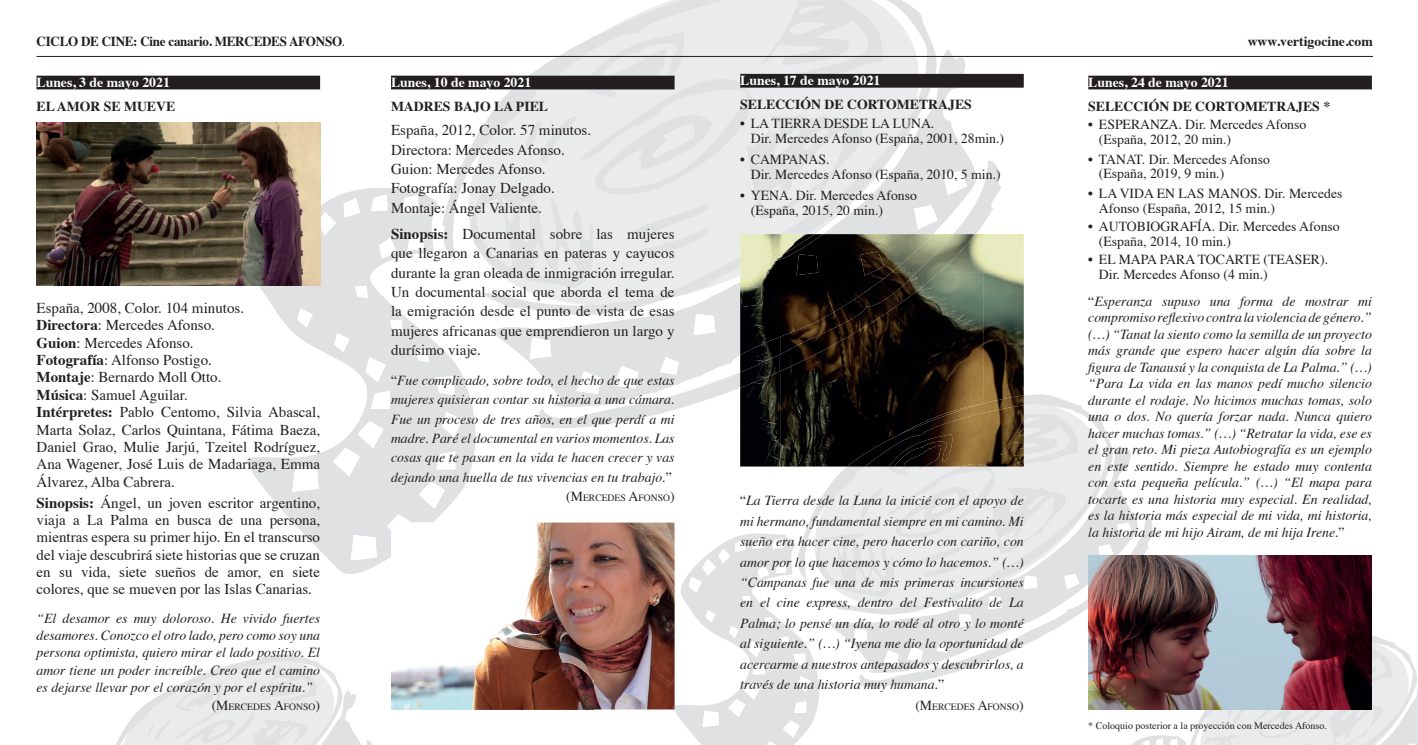
<style>
.page{position:relative;width:1418px;height:745px;background:#fff}
.page>*{position:absolute;margin:0;border:0;box-sizing:border-box;transform-origin:0 0}
.t1{font:15px/17.4px "Times";color:#231f20}
.t2{font:italic 13.75px/16.5px "Times";color:#231f20;text-align:justify}
.t3{font:13.75px/14.6px "Times";color:#231f20}
.t4{font:700 13.75px "Times";color:#231f20}
.t5{font:700 13.75px "Times";color:#fff}
.t6{font:700 13.75px "Times";letter-spacing:-.02em;color:#231f20;scale:.95 1}
.t7{font:10px "Times";color:#231f20}
.t8{font:9.62px "Times";color:#231f20}
.s1{font-weight:400}
.s2{font-weight:700}
.s3{font-size:13.75px}
.s4{font-style:normal}
</style>
<div class="page">
<svg style="left:116px;top:654px;width:256px;height:91px"></svg>
<svg style="left:1129px;top:634px;width:288px;height:110px"></svg>
<svg style="left:440px;top:0;width:494px;height:299px"></svg>
<svg style="left:492px;top:49px;width:495px;height:319px"></svg>
<svg style="left:535px;top:161px;width:466px;height:267px;fill:#e0e1e3"></svg>
<svg style="left:242px;top:188px;width:240px;height:385px;fill:#e0e1e3"></svg>
<svg style="left:457px;top:0;width:432px;height:288px;background:#e9eaeb"></svg>
<svg style="left:371px;top:194px;width:16px;height:17px"></svg>
<svg style="left:407px;top:233px;width:17px;height:17px"></svg>
<svg style="left:402px;top:195px;width:17px;height:16px"></svg>
<svg style="left:379px;top:237px;width:18px;height:22px"></svg>
<svg style="left:344px;top:198px;width:16px;height:19px"></svg>
<svg style="left:320px;top:212px;width:16px;height:69px"></svg>
<svg style="left:365px;top:357px;width:21px;height:25px"></svg>
<svg style="left:334px;top:333px;width:15px;height:19px"></svg>
<svg style="left:297px;top:308px;width:16px;height:19px"></svg>
<svg style="left:442px;top:411px;width:20px;height:26px"></svg>
<svg style="left:435px;top:376px;width:19px;height:19px"></svg>
<svg style="left:416px;top:349px;width:12px;height:13px"></svg>
<svg style="left:390px;top:319px;width:12px;height:13px"></svg>
<svg style="left:355px;top:285px;width:12px;height:13px"></svg>
<svg style="left:371px;top:390px;width:19px;height:19px"></svg>
<svg style="left:436px;top:451px;width:19px;height:18px"></svg>
<svg style="left:419px;top:481px;width:26px;height:27px"></svg>
<svg style="left:576px;top:371px;width:24px;height:23px"></svg>
<svg style="left:693px;top:314px;width:22px;height:21px"></svg>
<svg style="left:530px;top:337px;width:21px;height:22px"></svg>
<svg style="left:613px;top:365px;width:25px;height:23px"></svg>
<svg style="left:913px;top:205px;width:24px;height:24px"></svg>
<svg style="left:659px;top:357px;width:19px;height:17px"></svg>
<svg style="left:943px;top:171px;width:24px;height:24px"></svg>
<svg style="left:333px;top:421px;width:50px;height:55px"></svg>
<svg style="left:387px;top:514px;width:24px;height:15px"></svg>
<svg style="left:292px;top:466px;width:26px;height:25px"></svg>
<svg style="left:351px;top:534px;width:26px;height:26px"></svg>
<svg style="left:1023px;top:394px;width:88px;height:51px"></svg>
<svg style="left:1082px;top:445px;width:52px;height:71px"></svg>
<svg style="left:1082px;top:516px;width:71px;height:96px;fill:#e0e1e3"></svg>
<svg style="left:1098px;top:544px;width:15px;height:11px"></svg>
<svg style="left:1117px;top:522px;width:15px;height:16px"></svg>
<hr style="left:36px;top:56px;width:1336px;height:1px;background:#231f20">
<div style="left:36px;top:76px;width:284px;height:13px;background:#231f20"></div>
<div style="left:391px;top:76px;width:283px;height:13px;background:#231f20"></div>
<img style="left:391px;top:522px;width:279px;height:187px">
<img style="left:391px;top:522px;width:42px;height:34px">
<img style="left:391px;top:522px;width:20px;height:17px">
<div style="left:740px;top:74px;width:283px;height:14px;background:#231f20"></div>
<img style="left:975px;top:234px;width:48px;height:38px">
<img style="left:740px;top:371px;width:40px;height:42px">
<img style="left:821px;top:272px;width:162px;height:141px">
<img style="left:983px;top:272px;width:40px;height:123px">
<img style="left:780px;top:371px;width:41px;height:42px">
<img style="left:740px;top:234px;width:193px;height:121px">
<img style="left:897px;top:234px;width:78px;height:71px">
<img style="left:858px;top:290px;width:39px;height:41px">
<img style="left:779px;top:315px;width:79px;height:56px">
<img style="left:740px;top:354px;width:39px;height:33px">
<img style="left:860px;top:251px;width:24px;height:24px">
<img style="left:741px;top:286px;width:21px;height:21px">
<img style="left:796px;top:254px;width:22px;height:21px">
<img style="left:847px;top:395px;width:176px;height:18px">
<svg style="left:670px;top:413px;width:412px;height:331px"></svg>
<div style="left:1088px;top:76px;width:283px;height:13px;background:#231f20"></div>
<img style="left:1088px;top:555px;width:283px;height:154px">
<img style="left:37px;top:123px;width:283px;height:162px">
<p class="t6" style="left:36px;top:28px;width:326px">CICLO DE CINE: Cine canario. MERCEDES AFONSO<span class="s1">.</span></p>
<p class="t5" style="left:36px;top:69px;width:135px">Lunes, 3 de mayo 2021</p>
<p class="t4" style="left:36px;top:93px;width:140px">EL AMOR SE MUEVE</p>
<p class="t1" style="left:36px;top:298px;width:285px">España, 2008, Color. 104 minutos.<br><span class="s2">Directora</span>: Mercedes Afonso.<br><span class="s2">Guion</span>: Mercedes Afonso.<br><span class="s2">Fotografía</span>: Alfonso Postigo.<br><span class="s2">Montaje</span>: Bernardo Moll Otto.<br><span class="s2">Música</span>: Samuel Aguilar.<br><span class="s2">Intérpretes:</span> Pablo Centomo, Silvia Abascal, Marta Solaz, Carlos Quintana, Fátima Baeza, Daniel Grao, Mulie Jarjú, Tzeitel Rodríguez, Ana Wagener, José Luis de Madariaga, Emma Álvarez, Alba Cabrera.</p>
<p class="t1" style="left:36px;top:492px;width:285px;text-align:justify"><span class="s2">Sinopsis:</span> Ángel, un joven escritor argentino, viaja a La Palma en busca de una persona, mientras espera su primer hijo. En el transcurso del viaje descubrirá siete historias que se cruzan en su vida, siete sueños de amor, en siete colores, que se mueven por las Islas Canarias.</p>
<p class="t2" style="left:36px;top:608px;width:285px;line-height:17.4px">“El desamor es muy doloroso. He vivido fuertes desamores. Conozco el otro lado, pero como soy una persona optimista, quiero mirar el lado positivo. El amor tiene un poder increíble. Creo que el camino es dejarse llevar por el corazón y por el espíritu.”</p>
<p class="t8" style="left:212px;top:696px;width:110px"><span class="s3">(</span><span class="s3">M</span>ERCEDES <span class="s3">A</span>FONSO<span class="s3">)</span></p>
<p class="t5" style="left:391px;top:69px;width:142px">Lunes, 10 de mayo 2021</p>
<p class="t4" style="left:391px;top:93px;width:159px">MADRES BAJO LA PIEL</p>
<p class="t1" style="left:391px;top:119px;width:202px;line-height:19.2px">España, 2012, Color. 57 minutos.<br>Directora: Mercedes Afonso.<br>Guion: Mercedes Afonso.<br>Fotografía: Jonay Delgado.<br>Montaje: Ángel Valiente.</p>
<p class="t1" style="left:391px;top:223px;width:285px;line-height:19.2px;text-align:justify"><span class="s2">Sinopsis:</span> Documental sobre las mujeres que llegaron a Canarias en pateras y cayucos durante la gran oleada de inmigración irregular.<br>Un documental social que aborda el tema de la emigración desde el punto de vista de esas mujeres africanas que emprendieron un largo y durísimo viaje.</p>
<p class="t2" style="left:391px;top:369px;width:285px;line-height:19.2px"><span class="s4">“</span>Fue complicado, sobre todo, el hecho de que estas mujeres quisieran contar su historia a una cámara.<br>Fue un proceso de tres años, en el que perdí a mi madre. Paré el documental en varios momentos. Las cosas que te pasan en la vida te hacen crecer y vas dejando una huella de tus vivencias en tu trabajo.<span class="s4">”</span></p>
<p class="t8" style="left:566px;top:488px;width:110px"><span class="s3">(</span><span class="s3">M</span>ERCEDES <span class="s3">A</span>FONSO<span class="s3">)</span></p>
<p class="t5" style="left:740px;top:67px;width:142px">Lunes, 17 de mayo 2021</p>
<p class="t4" style="left:740px;top:91px;width:233px">SELECCIÓN DE CORTOMETRAJES</p>
<p class="t3" style="left:750px;top:114px;width:255px;line-height:15.4px;text-indent:-11px">• LA TIERRA DESDE LA LUNA.<br>Dir. Mercedes Afonso (España, 2001, 28min.)</p>
<p class="t3" style="left:750px;top:150px;width:251px;line-height:15.4px;text-indent:-11px">• CAMPANAS.<br>Dir. Mercedes Afonso (España, 2010, 5 min.)</p>
<p class="t3" style="left:750px;top:186px;width:168px;line-height:15.4px;text-indent:-11px">• YENA. Dir. Mercedes Afonso (España, 2015, 20 min.)</p>
<p class="t2" style="left:740px;top:489px;width:285px;line-height:20.4px"><span class="s4">“</span>La Tierra desde la Luna la inicié con el apoyo de mi hermano, fundamental siempre en mi camino. Mi sueño era hacer cine, pero hacerlo con cariño, con amor por lo que hacemos y cómo lo hacemos.” (…) “Campanas fue una de mis primeras incursiones en el cine express, dentro del Festivalito de La Palma; lo pensé un día, lo rodé al otro y lo monté al siguiente.” (…) “Iyena me dio la oportunidad de acercarme a nuestros antepasados y descubrirlos, a través de una historia muy humana.<span class="s4">”</span></p>
<p class="t8" style="left:915px;top:696px;width:110px"><span class="s3">(</span><span class="s3">M</span>ERCEDES <span class="s3">A</span>FONSO<span class="s3">)</span></p>
<p class="t5" style="left:1088px;top:69px;width:142px">Lunes, 24 de mayo 2021</p>
<p class="t4" style="left:1247px;top:28px;width:127px">www.vertigocine.com</p>
<p class="t4" style="left:1088px;top:93px;width:243px">SELECCIÓN DE CORTOMETRAJES *</p>
<p class="t3" style="left:1098px;top:116px;width:209px;text-indent:-11px">• ESPERANZA. Dir. Mercedes Afonso (España, 2012, 20 min.)</p>
<p class="t3" style="left:1098px;top:150px;width:172px;text-indent:-11px">• TANAT. Dir. Mercedes Afonso (España, 2019, 9 min.)</p>
<p class="t3" style="left:1098px;top:185px;width:245px;text-indent:-11px">• LA VIDA EN LAS MANOS. Dir. Mercedes<br>Afonso (España, 2012, 15 min.)</p>
<p class="t3" style="left:1098px;top:218px;width:242px;text-indent:-11px">• AUTOBIOGRAFÍA. Dir. Mercedes Afonso (España, 2014, 10 min.)</p>
<p class="t3" style="left:1098px;top:250px;width:231px;text-indent:-11px">• EL MAPA PARA TOCARTE (TEASER).<br>Dir. Mercedes Afonso (4 min.)</p>
<p class="t2" style="left:1088px;top:291px;width:285px"><span class="s4">“</span>Esperanza supuso una forma de mostrar mi compromiso reflexivo contra la violencia de género.” (…) “Tanat la siento como la semilla de un proyecto más grande que espero hacer algún día sobre la figura de Tanausú y la conquista de La Palma.” (…) “Para La vida en las manos pedí mucho silencio durante el rodaje. No hicimos muchas tomas, solo una o dos. No quería forzar nada. Nunca quiero hacer muchas tomas.” (…) “Retratar la vida, ese es el gran reto. Mi pieza Autobiografía es un ejemplo en este sentido. Siempre he estado muy contenta con esta pequeña película.” (…) “El mapa para tocarte es una historia muy especial. En realidad, es la historia más especial de mi vida, mi historia, la historia de mi hijo Airam, de mi hija Irene.<span class="s4">”</span></p>
<p class="t7" style="left:1088px;top:715px;width:240px">* Coloquio posterior a la proyección con Mercedes Afonso.</p>
</div>
